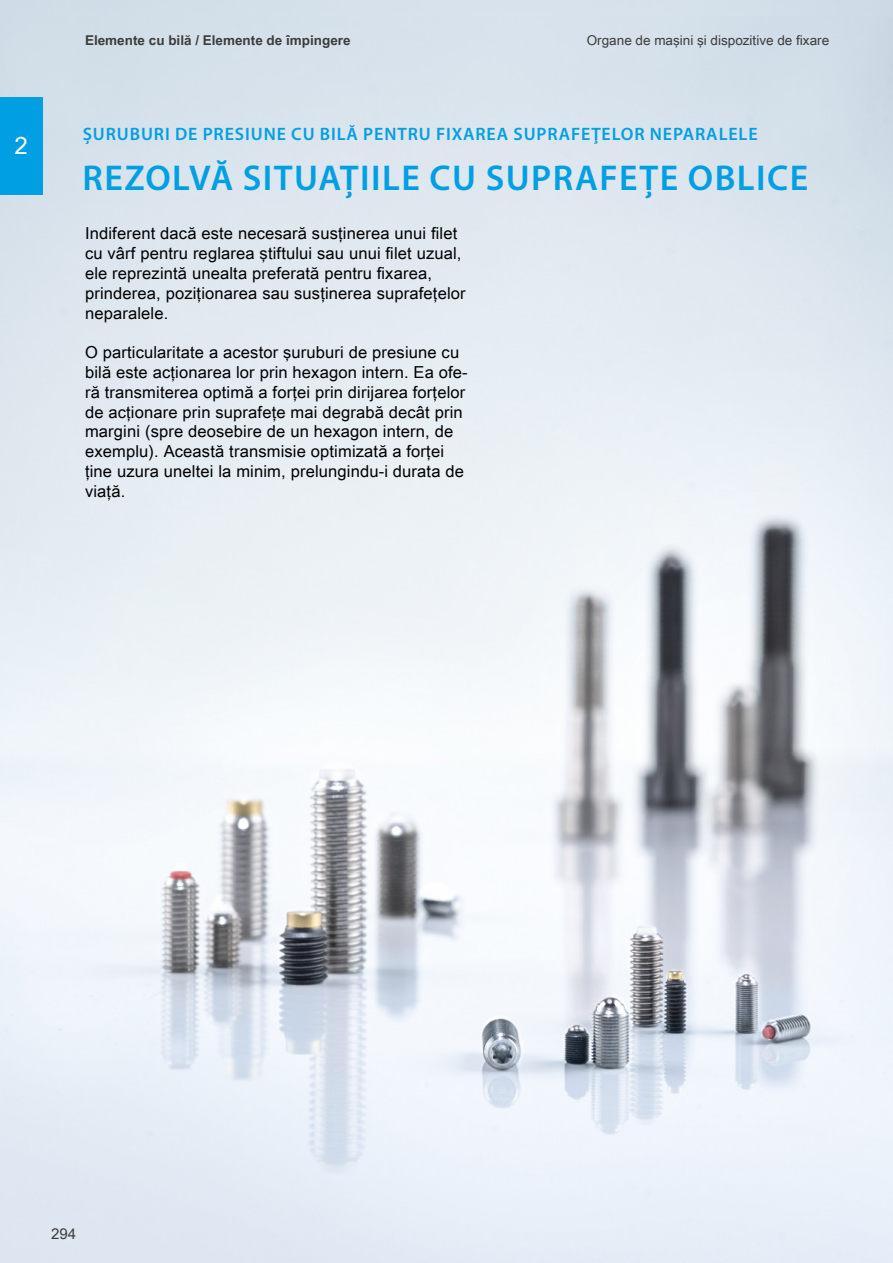
<style>
.page{position:relative;width:893px;height:1263px;background:#fff}
.page>*{position:absolute;margin:0;border:0;box-sizing:border-box;transform-origin:0 0}
.t1{font:600 36px "Myriad Pro";letter-spacing:.04em;color:#009fe3}
.t2{font:24px "Arial Unicode MS";color:#fff}
.t3{font:600 18px "Myriad Pro";letter-spacing:.05em;color:#009fe3}
.t4{font:16.5px/19.8px "Arial Unicode MS";letter-spacing:.01em;color:#000}
.t5{font:15px "Arial Unicode MS";color:#3c3c3b}
.t6{font:13.5px "Arial Unicode MS";color:#3c3c3b}
.t7{font:700 13.5px "Arial Unicode MS";color:#3c3c3b}
</style>
<div class="page">
<img style="left:0;top:0;width:893px;height:1263px">
<div style="left:0;top:97px;width:43px;height:97px;background:#009fe3"></div>
<h2 class="t2" style="left:15px;top:128px;width:15px">2</h2>
<p class="t7" style="left:85px;top:30px;width:267px">Elemente cu bilă / Elemente de împingere</p>
<p class="t6" style="left:587px;top:30px;width:244px">Organe de maşini şi dispozitive de fixare</p>
<p class="t3" style="left:83px;top:123px;width:676px">ŞURUBURI DE PRESIUNE CU BILĂ PENTRU FIXAREA SUPRAFEŢELOR NEPARALELE</p>
<h1 class="t1" style="left:83px;top:155px;width:727px">REZOLVĂ SITUAȚIILE CU SUPRAFEȚE OBLICE</h1>
<p class="t4" style="left:85px;top:223px;width:382px">Indiferent dacă este necesară susţinerea unui filet cu vârf pentru reglarea ştiftului sau unui filet uzual, ele reprezintă unealta preferată pentru fixarea, prinderea, poziţionarea sau susţinerea suprafeţelor neparalele.</p>
<p class="t4" style="left:85px;top:342px;width:384px">O particularitate a acestor şuruburi de presiune cu bilă este acţionarea lor prin hexagon intern. Ea ofe&shy;ră transmiterea optimă a forţei prin dirijarea forţelor de acţionare prin suprafeţe mai degrabă decât prin margini (spre deosebire de un hexagon intern, de exemplu). Această transmisie optimizată a forţei ţine uzura uneltei la minim, prelungindu-i durata de viaţă.</p>
<p class="t5" style="left:51px;top:1223px;width:27px">294</p>
</div>
